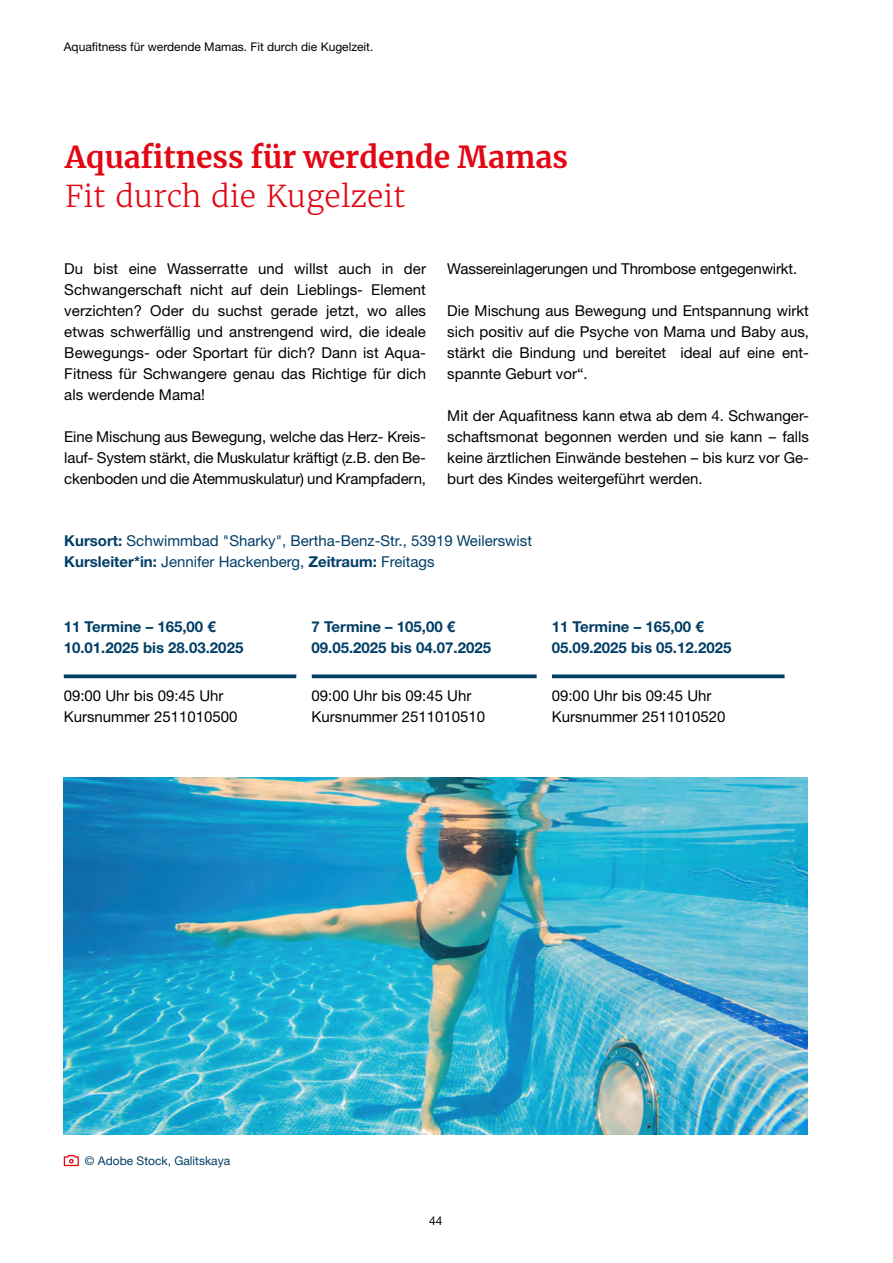
<style>
.page{position:relative;width:893px;height:1263px;background:#fff}
.page>*{position:absolute;margin:0;border:0;box-sizing:border-box;transform-origin:0 0}
.t1{font:700 30px "Merriweather";color:#e30613}
.t2{font:300 30px "Merriweather";color:#e30613}
.t3{font:15px/21px "Helvetica Neue LT Std";color:#000;text-align:justify}
.t4{font:700 15px/21px "Helvetica Neue LT Std";color:#003e66}
.t5{font:15px/21px "Helvetica Neue LT Std";color:#003e66}
.t6{font:12px "Helvetica Neue LT Std";color:#000}
.t7{font:12px "Helvetica Neue LT Std";color:#003e66}
.s1{font-weight:700}
</style>
<div class="page">
<img style="left:64px;top:778px;width:744px;height:357px">
<svg style="left:63px;top:1154px;width:16px;height:13px"></svg>
<svg style="left:64px;top:674px;width:233px;height:4px"></svg>
<svg style="left:312px;top:674px;width:225px;height:4px"></svg>
<svg style="left:552px;top:674px;width:232px;height:4px"></svg>
<p class="t6" style="left:64px;top:40px;width:311px">Aquafitness für werdende Mamas. Fit durch die Kugelzeit.</p>
<h1 class="t1" style="left:65px;top:137px;width:504px">Aquafitness für werdende Mamas</h1>
<h1 class="t2" style="left:65px;top:178px;width:342px">Fit durch die Kugelzeit</h1>
<p class="t3" style="left:64px;top:258px;width:363px">Du bist eine Wasserratte und willst auch in der Schwangerschaft nicht auf dein Lieblings- Element verzichten? Oder du suchst gerade jetzt, wo alles etwas schwerfällig und anstrengend wird, die ideale Bewegungs- oder Sportart für dich? Dann ist Aqua-Fitness für Schwangere genau das Richtige für dich als werdende Mama!</p>
<p class="t3" style="left:64px;top:426px;width:363px">Eine Mischung aus Bewegung, welche das Herz- Kreis&shy;lauf- System stärkt, die Muskulatur kräftigt (z.B. den Be&shy;ckenboden und die Atemmuskulatur) und Krampfadern,</p>
<p class="t3" style="left:447px;top:258px;width:351px">Wassereinlagerungen und Thrombose entgegenwirkt.</p>
<p class="t3" style="left:447px;top:300px;width:363px">Die Mischung aus Bewegung und Entspannung wirkt sich positiv auf die Psyche von Mama und Baby aus, stärkt die Bindung und bereitet ideal auf eine ent&shy;spannte Geburt vor“.</p>
<p class="t3" style="left:447px;top:405px;width:363px">Mit der Aquafitness kann etwa ab dem 4. Schwanger&shy;schaftsmonat begonnen werden und sie kann – falls keine ärztlichen Einwände bestehen – bis kurz vor Ge&shy;burt des Kindes weitergeführt werden.</p>
<p class="t5" style="left:64px;top:530px;width:469px"><span class="s1">Kursort:</span> Schwimmbad "Sharky", Bertha-Benz-Str., 53919 Weilerswist<br><span class="s1">Kursleiter*in:</span> Jennifer Hackenberg, <span class="s1">Zeitraum:</span> Freitags</p>
<p class="t4" style="left:64px;top:616px;width:181px">11 Termine – 165,00 €<br>10.01.2025 bis 28.03.2025</p>
<p class="t4" style="left:312px;top:616px;width:181px">7 Termine – 105,00 €<br>09.05.2025 bis 04.07.2025</p>
<p class="t4" style="left:552px;top:616px;width:181px">11 Termine – 165,00 €<br>05.09.2025 bis 05.12.2025</p>
<p class="t3" style="left:64px;top:685px;width:175px">09:00 Uhr bis 09:45 Uhr<br>Kursnummer 2511010500</p>
<p class="t3" style="left:312px;top:685px;width:175px">09:00 Uhr bis 09:45 Uhr<br>Kursnummer 2511010510</p>
<p class="t3" style="left:552px;top:685px;width:175px">09:00 Uhr bis 09:45 Uhr<br>Kursnummer 2511010520</p>
<p class="t7" style="left:85px;top:1153px;width:147px">© Adobe Stock, Galitskaya</p>
<p class="t6" style="left:429px;top:1213px;width:15px">44</p>
</div>
